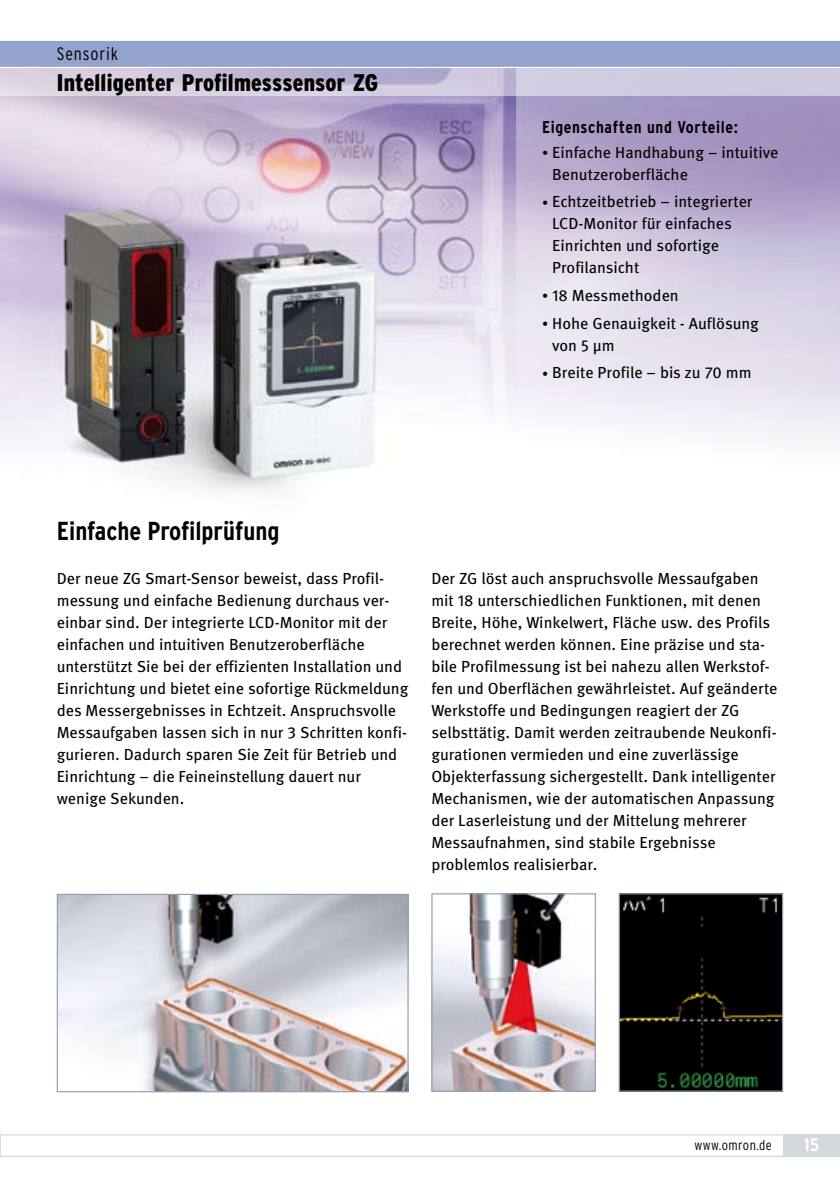
<style>
.page{position:relative;width:840px;height:1191px;background:#fff}
.page>*{position:absolute;margin:0;border:0;box-sizing:border-box;transform-origin:0 0}
.t1{font:700 condensed 26px "Interstate";color:#000}
.t2{font:900 condensed 24px "Interstate";letter-spacing:.01em;color:#000}
.t3{font:300 condensed 18px "Interstate";letter-spacing:.05em;color:#000}
.t4{font:700 condensed 18px "Interstate";color:#fff}
.t5{font:700 condensed 17px "Interstate";letter-spacing:.035em;color:#000}
.t6{font:16px/22px "Meta Pro";color:#000}
.t7{font:300 condensed 14px "Interstate";letter-spacing:.03em;color:#000}
.s1{font-size:12px}
</style>
<div class="page">
<img style="left:0;top:96px;width:516px;height:398px">
<svg style="left:0;top:68px;width:839px;height:28px;background:#cec8de"></svg>
<svg style="left:0;top:40px;width:839px;height:27px;background:#98a5cf"></svg>
<img style="left:620px;top:895px;width:160px;height:194px">
<div style="left:618px;top:893px;width:164px;height:198px;border:1px solid #939fb0"></div>
<img style="left:59px;top:895px;width:347px;height:195px">
<div style="left:57px;top:893px;width:351px;height:199px;border:1px solid #939fb0"></div>
<img style="left:433px;top:895px;width:160px;height:194px">
<div style="left:431px;top:893px;width:164px;height:198px;border:1px solid #939fb0"></div>
<svg style="left:0;top:1134px;width:839px;height:23px"></svg>
<p class="t3" style="left:57px;top:44px;width:63px">Sensorik</p>
<h2 class="t2" style="left:57px;top:69px;width:323px">Intelligenter Profilmesssensor ZG</h2>
<p class="t5" style="left:541px;top:117px;width:197px">Eigenschaften und Vorteile:</p>
<p class="t6" style="left:552px;top:141px;width:227px;text-indent:-10px"><span class="s1">•</span> Einfache Handhabung – intuitive<br>Benutzeroberfläche</p>
<p class="t6" style="left:552px;top:191px;width:202px;text-indent:-10px"><span class="s1">•</span> Echtzeitbetrieb – integrierter<br>LCD-Monitor für einfaches<br>Einrichten und sofortige<br>Profilansicht</p>
<p class="t6" style="left:541px;top:285px;width:138px"><span class="s1">•</span> 18 Messmethoden</p>
<p class="t6" style="left:552px;top:312px;width:208px;text-indent:-10px"><span class="s1">•</span> Hohe Genauigkeit - Auflösung von 5 µm</p>
<p class="t6" style="left:541px;top:362px;width:211px"><span class="s1">•</span> Breite Profile – bis zu 70 mm</p>
<h1 class="t1" style="left:57px;top:516px;width:224px">Einfache Profilprüfung</h1>
<p class="t6" style="left:57px;top:568px;width:353px">Der neue ZG Smart-Sensor beweist, dass Profil&shy;messung und einfache Bedienung durchaus ver&shy;einbar sind. Der integrierte LCD-Monitor mit der einfachen und intuitiven Benutzeroberfläche unterstützt Sie bei der effizienten Installation und Einrichtung und bietet eine sofortige Rückmeldung des Messergebnisses in Echtzeit. Anspruchsvolle Messaufgaben lassen sich in nur 3 Schritten konfi&shy;gurieren. Dadurch sparen Sie Zeit für Betrieb und Einrichtung – die Feineinstellung dauert nur wenige Sekunden.</p>
<p class="t6" style="left:431px;top:568px;width:347px">Der ZG löst auch anspruchsvolle Messaufgaben mit 18 unterschiedlichen Funktionen, mit denen Breite, Höhe, Winkelwert, Fläche usw. des Profils berechnet werden können. Eine präzise und sta&shy;bile Profilmessung ist bei nahezu allen Werkstof&shy;fen und Oberflächen gewährleistet. Auf geänderte Werkstoffe und Bedingungen reagiert der ZG selbsttätig. Damit werden zeitraubende Neukonfi&shy;gurationen vermieden und eine zuverlässige Objekterfassung sichergestellt. Dank intelligenter Mechanismen, wie der automatischen Anpassung der Laserleistung und der Mittelung mehrerer Messaufnahmen, sind stabile Ergebnisse problemlos realisierbar.</p>
<p class="t7" style="left:694px;top:1137px;width:79px">www.omron.de</p>
<p class="t4" style="left:803px;top:1135px;width:17px">15</p>
</div>
